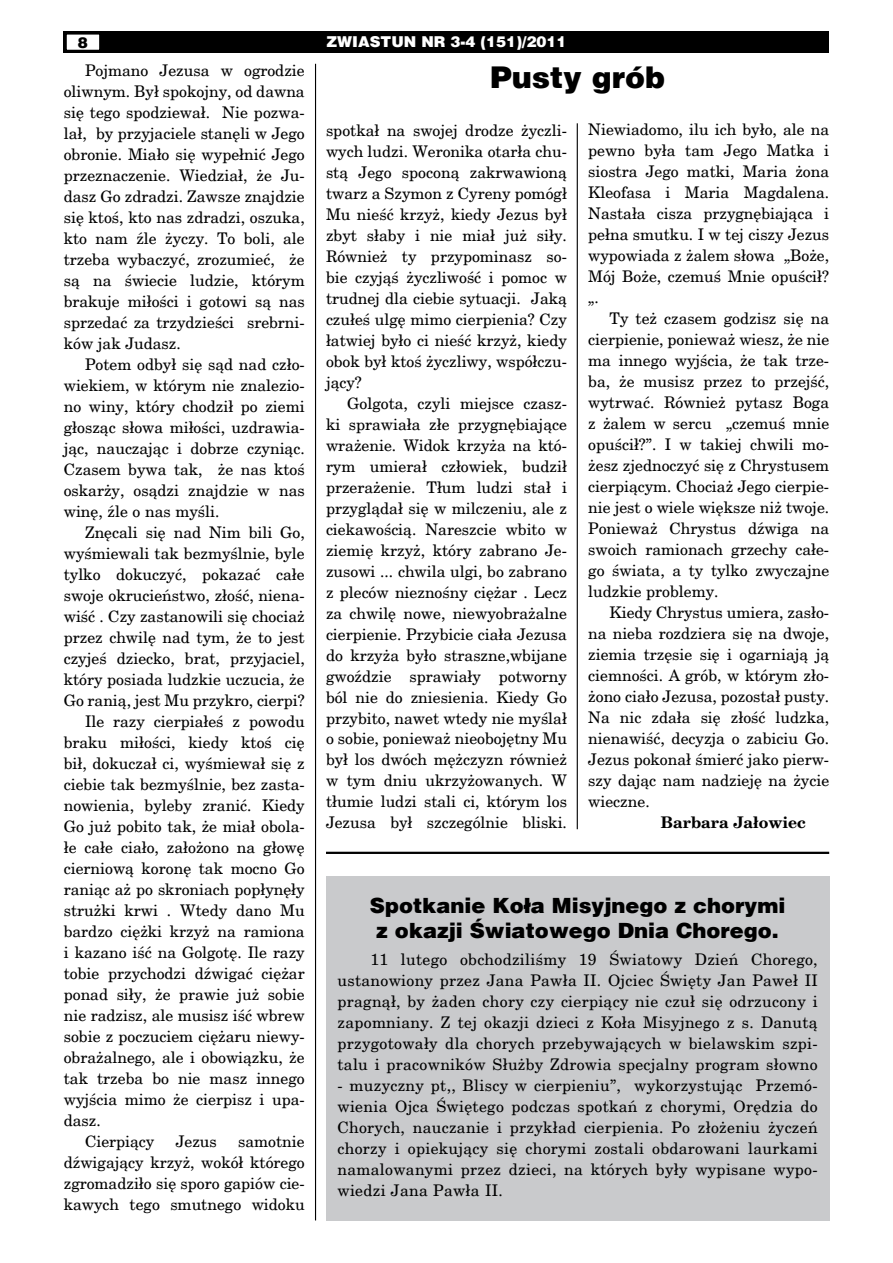
<style>
.page{position:relative;width:893px;height:1263px;background:#fff}
.page>*{position:absolute;margin:0;border:0;box-sizing:border-box;transform-origin:0 0}
.t1{font:900 30px "Switzerland";color:#000}
.t2{font:900 21px/25.2px "Switzerland";color:#000;text-align:center}
.t3{font:15.75px/21px "New Brunswick";color:#000;text-align:justify}
.t4{font:700 15.75px "New Brunswick";color:#000}
.t5{font:900 15px "Switzerland";color:#fff}
.t6{font:900 15px "Switzerland";color:#000}
</style>
<div class="page">
<div style="left:64px;top:32px;width:765px;height:21px;background:#000"></div>
<div style="left:65px;top:33px;width:36px;height:18px;background:#fff"></div>
<div style="left:64px;top:32px;width:38px;height:21px;border:3px solid #000"></div>
<div style="left:326px;top:876px;width:503px;height:344px;background:#c9cacc"></div>
<hr style="left:315px;top:64px;width:1px;height:1156px;background:#000">
<hr style="left:577px;top:123px;width:1px;height:706px;background:#000">
<hr style="left:326px;top:852px;width:503px;height:2px;background:#000">
<p class="t6" style="left:78px;top:33px;width:12px">8</p>
<p class="t5" style="left:326px;top:32px;width:242px">ZWIASTUN NR 3-4 (151)/2011</p>
<p class="t3" style="left:64px;top:60px;width:242px;text-indent:21px">Pojmano Jezusa w ogrodzie oliwnym. Był spokojny, od dawna się tego spodziewał. Nie pozwa&shy;lał, by przyjaciele stanęli w Jego obronie. Miało się wypełnić Jego przeznaczenie. Wiedział, że Ju&shy;dasz Go zdradzi. Zawsze znajdzie się ktoś, kto nas zdradzi, oszuka, kto nam źle życzy. To boli, ale trzeba wybaczyć, zrozumieć, że są na świecie ludzie, którym brakuje miłości i gotowi są nas sprzedać za trzydzieści srebrni&shy;ków jak Judasz.</p>
<p class="t3" style="left:64px;top:354px;width:242px;text-indent:21px">Potem odbył się sąd nad czło&shy;wiekiem, w którym nie znalezio&shy;no winy, który chodził po ziemi głosząc słowa miłości, uzdrawia&shy;jąc, nauczając i dobrze czyniąc.<br>Czasem bywa tak, że nas ktoś oskarży, osądzi znajdzie w nas winę, źle o nas myśli.</p>
<p class="t3" style="left:85px;top:522px;width:221px">Znęcali się nad Nim bili Go,</p>
<p class="t3" style="left:64px;top:543px;width:242px">wyśmiewali tak bezmyślnie, byle</p>
<p class="t3" style="left:64px;top:564px;width:242px">tylko dokuczyć, pokazać całe</p>
<p class="t3" style="left:64px;top:585px;width:242px">swoje okrucieństwo, złość, niena-</p>
<p class="t3" style="left:64px;top:606px;width:242px">wiść . Czy zastanowili się chociaż</p>
<p class="t3" style="left:64px;top:627px;width:242px">przez chwilę nad tym, że to jest</p>
<p class="t3" style="left:64px;top:648px;width:242px">czyjeś dziecko, brat, przyjaciel,</p>
<p class="t3" style="left:64px;top:669px;width:242px">który posiada ludzkie uczucia, że</p>
<p class="t3" style="left:64px;top:690px;width:242px">Go ranią, jest Mu przykro, cierpi?</p>
<p class="t3" style="left:85px;top:711px;width:221px">Ile razy cierpiałeś z powodu</p>
<p class="t3" style="left:64px;top:732px;width:242px">braku miłości, kiedy ktoś cię</p>
<p class="t3" style="left:64px;top:753px;width:242px">bił, dokuczał ci, wyśmiewał się z</p>
<p class="t3" style="left:64px;top:774px;width:242px">ciebie tak bezmyślnie, bez zasta-</p>
<p class="t3" style="left:64px;top:795px;width:242px">nowienia, byleby zranić. Kiedy</p>
<p class="t3" style="left:64px;top:816px;width:242px">Go już pobito tak, że miał obola-</p>
<p class="t3" style="left:64px;top:837px;width:242px">łe całe ciało, założono na głowę</p>
<p class="t3" style="left:64px;top:858px;width:242px">cierniową koronę tak mocno Go</p>
<p class="t3" style="left:64px;top:879px;width:242px">raniąc aż po skroniach popłynęły</p>
<p class="t3" style="left:64px;top:900px;width:242px">strużki krwi . Wtedy dano Mu</p>
<p class="t3" style="left:64px;top:921px;width:242px">bardzo ciężki krzyż na ramiona</p>
<p class="t3" style="left:64px;top:942px;width:242px">i kazano iść na Golgotę. Ile razy</p>
<p class="t3" style="left:64px;top:963px;width:242px">tobie przychodzi dźwigać ciężar</p>
<p class="t3" style="left:64px;top:984px;width:242px">ponad siły, że prawie już sobie</p>
<p class="t3" style="left:64px;top:1005px;width:242px">nie radzisz, ale musisz iść wbrew</p>
<p class="t3" style="left:64px;top:1026px;width:242px">sobie z poczuciem ciężaru niewy-</p>
<p class="t3" style="left:64px;top:1047px;width:242px">obrażalnego, ale i obowiązku, że</p>
<p class="t3" style="left:64px;top:1068px;width:242px">tak trzeba bo nie masz innego</p>
<p class="t3" style="left:64px;top:1089px;width:242px">wyjścia mimo że cierpisz i upa-</p>
<p class="t3" style="left:64px;top:1109px;width:39px">dasz.</p>
<p class="t3" style="left:85px;top:1130px;width:71px">Cierpiący</p>
<p class="t3" style="left:176px;top:1130px;width:43px">Jezus</p>
<h1 class="t1" style="left:490px;top:60px;width:177px">Pusty grób</h1>
<p class="t3" style="left:588px;top:119px;width:242px">Niewiadomo, ilu ich było, ale na pewno była tam Jego Matka i siostra Jego matki, Maria żona Kleofasa i Maria Magdalena.<br>Nastała cisza przygnębiająca i pełna smutku. I w tej ciszy Jezus wypowiada z żalem słowa „Boże, Mój Boże, czemuś Mnie opuścił? „.</p>
<p class="t3" style="left:588px;top:308px;width:242px;text-indent:21px">Ty też czasem godzisz się na cierpienie, ponieważ wiesz, że nie ma innego wyjścia, że tak trze&shy;ba, że musisz przez to przejść, wytrwać. Również pytasz Boga z żalem w sercu „czemuś mnie opuścił?”. I w takiej chwili mo&shy;żesz zjednoczyć się z Chrystusem cierpiącym. Chociaż Jego cierpie&shy;nie jest o wiele większe niż twoje.<br>Ponieważ Chrystus dźwiga na swoich ramionach grzechy całe&shy;go świata, a ty tylko zwyczajne ludzkie problemy.</p>
<p class="t3" style="left:588px;top:602px;width:242px;text-indent:21px">Kiedy Chrystus umiera, zasło&shy;na nieba rozdziera się na dwoje, ziemia trzęsie się i ogarniają ją ciemności. A grób, w którym zło&shy;żono ciało Jezusa, pozostał pusty.<br>Na nic zdała się złość ludzka, nienawiść, decyzja o zabiciu Go.<br>Jezus pokonał śmierć jako pierw&shy;szy dając nam nadzieję na życie wieczne.</p>
<p class="t4" style="left:661px;top:813px;width:146px">Barbara Jałowiec</p>
<p class="t3" style="left:326px;top:119px;width:242px">spotkał na swojej drodze życzli&shy;wych ludzi. Weronika otarła chu&shy;stą Jego spoconą zakrwawioną twarz a Szymon z Cyreny pomógł Mu nieść krzyż, kiedy Jezus był zbyt słaby i nie miał już siły.<br>Również ty przypominasz so&shy;bie czyjąś życzliwość i pomoc w trudnej dla ciebie sytuacji. Jaką czułeś ulgę mimo cierpienia? Czy łatwiej było ci nieść krzyż, kiedy obok był ktoś życzliwy, współczu&shy;jący?</p>
<p class="t3" style="left:326px;top:392px;width:242px;text-indent:21px">Golgota, czyli miejsce czasz&shy;ki sprawiała złe przygnębiające wrażenie. Widok krzyża na któ&shy;rym umierał człowiek, budził przerażenie. Tłum ludzi stał i przyglądał się w milczeniu, ale z ciekawością. Nareszcie wbito w ziemię krzyż, który zabrano Je&shy;zusowi ... chwila ulgi, bo zabrano z pleców nieznośny ciężar . Lecz za chwilę nowe, niewyobrażalne cierpienie. Przybicie ciała Jezusa do krzyża było straszne,wbijane gwoździe sprawiały potworny ból nie do zniesienia. Kiedy Go przybito, nawet wtedy nie myślał o sobie, ponieważ nieobojętny Mu był los dwóch mężczyzn również w tym dniu ukrzyżowanych. W tłumie ludzi stali ci, którym los Jezusa był szczególnie bliski.</p>
<h2 class="t2" style="left:370px;top:893px;width:417px">Spotkanie Koła Misyjnego z chorymi z okazji Światowego Dnia Chorego.</h2>
<p class="t3" style="left:337px;top:948px;width:482px;text-indent:33px">11 lutego obchodziliśmy 19 Światowy Dzień Chorego, ustanowiony przez Jana Pawła II. Ojciec Święty Jan Paweł II pragnął, by żaden chory czy cierpiący nie czuł się odrzucony i zapomniany. Z tej okazji dzieci z Koła Misyjnego z s. Danutą przygotowały dla chorych przebywających w bielawskim szpi&shy;talu i pracowników Służby Zdrowia specjalny program słowno</p>
<p class="t3" style="left:337px;top:1074px;width:482px">- muzyczny pt,, Bliscy w cierpieniu”, wykorzystując Przemó&shy;wienia Ojca Świętego podczas spotkań z chorymi, Orędzia do Chorych, nauczanie i przykład cierpienia. Po złożeniu życzeń chorzy i opiekujący się chorymi zostali obdarowani laurkami namalowanymi przez dzieci, na których były wypisane wypo&shy;wiedzi Jana Pawła II.</p>
<p class="t3" style="left:64px;top:1130px;width:242px;text-indent:174px">samotnie dźwigający krzyż, wokół którego zgromadziło się sporo gapiów cie&shy;kawych tego smutnego widoku</p>
</div>
